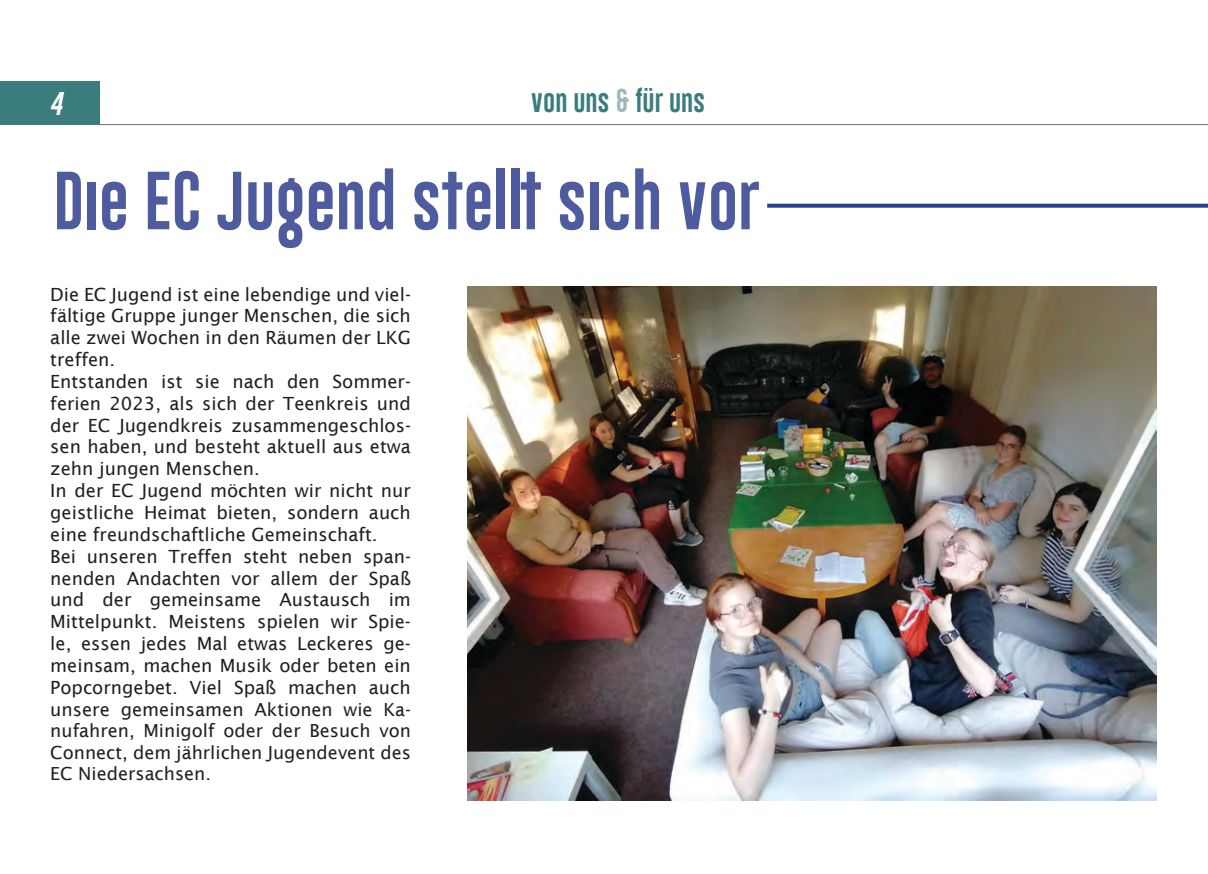
<style>
.page{position:relative;width:1208px;height:874px;background:#fff}
.page>*{position:absolute;margin:0;border:0;box-sizing:border-box;transform-origin:0 0}
.t1{font:60px "Gobold Lowplus";color:#4e5c9f}
.t2{font:24px "Gobold Lowplus";color:#3b7d7c}
.t3{font:italic 24px "Gobold Lowplus";color:#fff}
.t4{font:18.2px/21.8px "Lucida Sans";color:#231f20}
.t5{font:18px/21.6px "Lucida Sans";color:#231f20;text-align:justify}
.s1{color:#a2b6ba}
.s2{font-size:18px}
</style>
<div class="page">
<div style="left:0;top:82px;width:99px;height:43px;background:#3b7d7c"></div>
<hr style="left:97px;top:124px;width:1111px;height:1px;background:#686d6d">
<svg style="left:767px;top:203px;width:441px;height:4px;background:#4a60a2"></svg>
<img style="left:468px;top:286px;width:688px;height:514px">
<h2 class="t3" style="left:49px;top:88px;width:14px">4</h2>
<h2 class="t2" style="left:531px;top:85px;width:176px">von uns <span class="s1">&amp;</span> für uns</h2>
<h1 class="t1" style="left:53px;top:162px;width:708px">Die EC Jugend stellt sich vor</h1>
<p class="t4" style="left:50px;top:283px;width:362px">Die EC Jugend ist eine lebendige und viel&shy;fältige Gruppe junger Menschen, die sich alle zwei Wochen in den Räumen der LKG treffen.<br>Entstanden ist sie nach den Sommer&shy;ferien 2023, als sich der Teenkreis und der EC Jugendkreis zusammengeschlos&shy;sen haben, und besteht aktuell aus etwa zehn jungen Menschen.<br>In der EC Jugend möchten wir nicht nur geistliche Heimat bieten, sondern auch eine freundschaftliche Gemeinschaft.<br>Bei unseren Treffen steht neben span&shy;nenden Andachten vor allem der Spaß und der gemeinsame Austausch im Mittelpunkt. Meistens spielen wir Spie&shy;le, essen jedes Mal etwas Leckeres ge&shy;meinsam, machen Musik oder beten ein Popcorngebet. Viel Spaß machen auch unsere gemeinsamen <span class="s2">Aktionen wie Ka-</span></p>
<p class="t5" style="left:50px;top:719px;width:362px">nufahren, Minigolf oder der Besuch von Connect, dem jährlichen Jugendevent des EC Niedersachsen.</p>
</div>
